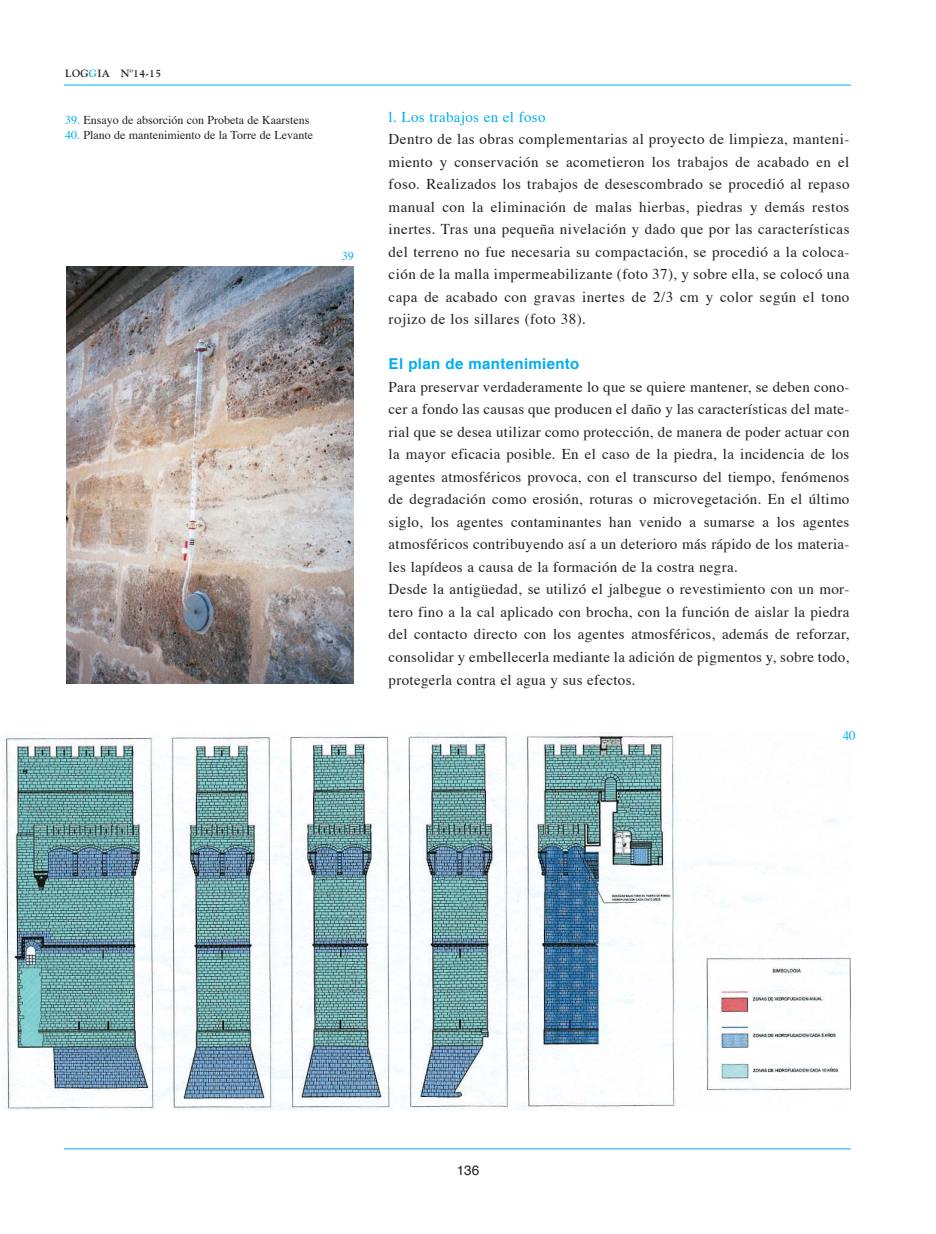
<style>
.page{position:relative;width:936px;height:1234px;background:#fff}
.page>*{position:absolute;margin:0;border:0;box-sizing:border-box;transform-origin:0 0}
.t1{font:15px/22.5px "Times";letter-spacing:.02em;color:#231f20;text-align:justify}
.t2{font:15px "Times";letter-spacing:.02em;color:#00aeef}
.t3{font:700 15px "Helvetica";letter-spacing:.02em;color:#00aeef}
.t4{font:13.5px "Helvetica";color:#231f20}
.t5{font:13.05px "Times";color:#00aeef}
.t6{font:12px "Times";color:#231f20}
.t7{font:12px "Times";color:#00aeef}
.t8{font:700 10.5px "Goudy";letter-spacing:.03em;color:#231f20}
.s1{color:#00aeef}
</style>
<div class="page">
<hr style="left:64px;top:1148px;width:786px;height:1px;background:#00aeef">
<hr style="left:64px;top:85px;width:786px;height:1px;background:#00aeef">
<img style="left:3px;top:732px;width:847px;height:378px">
<img style="left:67px;top:267px;width:286px;height:416px">
<p class="t8" style="left:65px;top:69px;width:97px">LOG<span class="s1">G</span>IA Nº14-15</p>
<p class="t6" style="left:65px;top:115px;width:245px"><span class="s1">39.</span> Ensayo de absorción con Probeta de Kaarstens</p>
<p class="t6" style="left:65px;top:130px;width:249px"><span class="s1">40.</span> Plano de mantenimiento de la Torre de Levante</p>
<p class="t7" style="left:342px;top:250px;width:13px">39</p>
<p class="t2" style="left:388px;top:110px;width:158px">l. Los trabajos en el foso</p>
<p class="t1" style="left:388px;top:129px;width:462px">Dentro de las obras complementarias al proyecto de limpieza, manteni&shy;miento y conservación se acometieron los trabajos de acabado en el foso. Realizados los trabajos de desescombrado se procedió al repaso manual con la eliminación de malas hierbas, piedras y demás restos inertes. Tras una pequeña nivelación y dado que por las características del terreno no fue necesaria su compactación, se procedió a la coloca&shy;ción de la malla impermeabilizante (foto 37), y sobre ella, se colocó una capa de acabado con gravas inertes de 2/3 cm y color según el tono rojizo de los sillares (foto 38).</p>
<p class="t3" style="left:388px;top:357px;width:192px">El plan de mantenimiento</p>
<p class="t1" style="left:388px;top:376px;width:462px;text-align:left">Para preservar verdaderamente lo que se quiere mantener, se deben cono&shy;cer a fondo las causas que producen el daño y las características del mate&shy;rial que se desea utilizar como protección, de manera de poder actuar con la mayor eficacia posible. En el caso de la piedra, la incidencia de los agentes atmosféricos provoca, con el transcurso del tiempo, fenómenos de degradación como erosión, roturas o microvegetación. En el último siglo, los agentes contaminantes han venido a sumarse a los agentes atmosféricos contribuyendo así a un deterioro más rápido de los materia&shy;les lapídeos a causa de la formación de la costra negra.<br>Desde la antigüedad, se utilizó el jalbegue o revestimiento con un mor&shy;tero fino a la cal aplicado con brocha, con la función de aislar la piedra del contacto directo con los agentes atmosféricos, además de reforzar, consolidar y embellecerla mediante la adición de pigmentos y, sobre todo, protegerla contra el agua y sus efectos.</p>
<p class="t5" style="left:842px;top:730px;width:15px">40</p>
<p class="t4" style="left:456px;top:1163px;width:24px">136</p>
</div>
